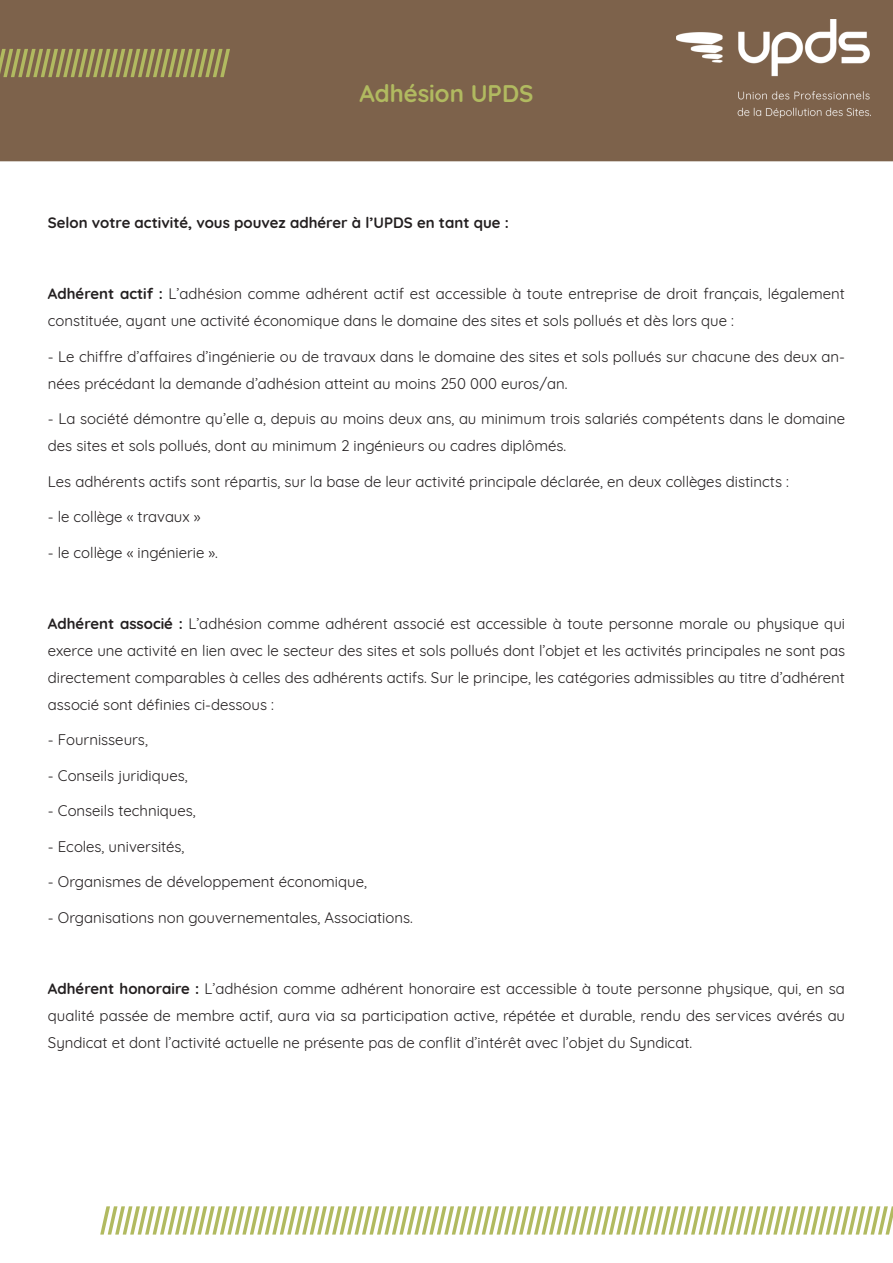
<style>
.page{position:relative;width:893px;height:1263px;background:#fff}
.page>*{position:absolute;margin:0;border:0;box-sizing:border-box;transform-origin:0 0}
.Body_-_Titre_niveau{font:700 24px "Quicksand";color:#b1ba60}
.Body_-_Corp_de_texte{font:15px/27px "Quicksand";color:#231f20}
.Body_-_Corp_de_texte-2{font:700 15px "Quicksand";color:#231f20}
.s1{font-weight:700}
</style>
<div class="page">
<div style="left:0;top:0;width:893px;height:162px;background:#7d624b"></div>
<svg style="left:0;top:49px;width:230px;height:28px;background:#958b54"></svg>
<img style="left:676px;top:19px;width:194px;height:98px">
<svg style="left:100px;top:1206px;width:793px;height:28px"></svg>
<p class="Body_-_Titre_niveau" style="left:359px;top:74px;width:176px">Adhésion UPDS</p>
<p class="Body_-_Corp_de_texte-2" style="left:48px;top:210px;width:462px">Selon votre activité, vous pouvez adhérer à l’UPDS en tant que :</p>
<p class="Body_-_Corp_de_texte" style="left:48px;top:279px;width:799px"><span class="s1">Adhérent actif :</span> L’adhésion comme adhérent actif est accessible à toute entreprise de droit français, légalement constituée, ayant une activité économique dans le domaine des sites et sols pollués et dès lors que :</p>
<p class="Body_-_Corp_de_texte" style="left:48px;top:341px;width:799px">- Le chiffre d’affaires d’ingénierie ou de travaux dans le domaine des sites et sols pollués sur chacune des deux an&shy;nées précédant la demande d’adhésion atteint au moins 250 000 euros/an.</p>
<p class="Body_-_Corp_de_texte" style="left:48px;top:404px;width:799px">- La société démontre qu’elle a, depuis au moins deux ans, au minimum trois salariés compétents dans le domaine des sites et sols pollués, dont au minimum 2 ingénieurs ou cadres diplômés.</p>
<p class="Body_-_Corp_de_texte" style="left:48px;top:466px;width:743px">Les adhérents actifs sont répartis, sur la base de leur activité principale déclarée, en deux collèges distincts :</p>
<p class="Body_-_Corp_de_texte" style="left:48px;top:502px;width:154px">- le collège « travaux »</p>
<p class="Body_-_Corp_de_texte" style="left:48px;top:537px;width:171px">- le collège « ingénierie ».</p>
<p class="Body_-_Corp_de_texte" style="left:48px;top:608px;width:799px;text-align:justify"><span class="s1">Adhérent associé :</span> L’adhésion comme adhérent associé est accessible à toute personne morale ou physique qui exerce une activité en lien avec le secteur des sites et sols pollués dont l’objet et les activités principales ne sont pas directement comparables à celles des adhérents actifs. Sur le principe, les catégories admissibles au titre d’adhérent associé sont définies ci-dessous :</p>
<p class="Body_-_Corp_de_texte" style="left:48px;top:725px;width:101px">- Fournisseurs,</p>
<p class="Body_-_Corp_de_texte" style="left:48px;top:760px;width:141px">- Conseils juridiques,</p>
<p class="Body_-_Corp_de_texte" style="left:48px;top:796px;width:149px">- Conseils techniques,</p>
<p class="Body_-_Corp_de_texte" style="left:48px;top:831px;width:138px">- Ecoles, universités,</p>
<p class="Body_-_Corp_de_texte" style="left:48px;top:867px;width:321px">- Organismes de développement économique,</p>
<p class="Body_-_Corp_de_texte" style="left:48px;top:902px;width:366px">- Organisations non gouvernementales, Associations.</p>
<p class="Body_-_Corp_de_texte" style="left:48px;top:973px;width:799px;text-align:justify"><span class="s1">Adhérent honoraire :</span> L’adhésion comme adhérent honoraire est accessible à toute personne physique, qui, en sa qualité passée de membre actif, aura via sa participation active, répétée et durable, rendu des services avérés au Syndicat et dont l’activité actuelle ne présente pas de conflit d’intérêt avec l’objet du Syndicat.</p>
</div>
